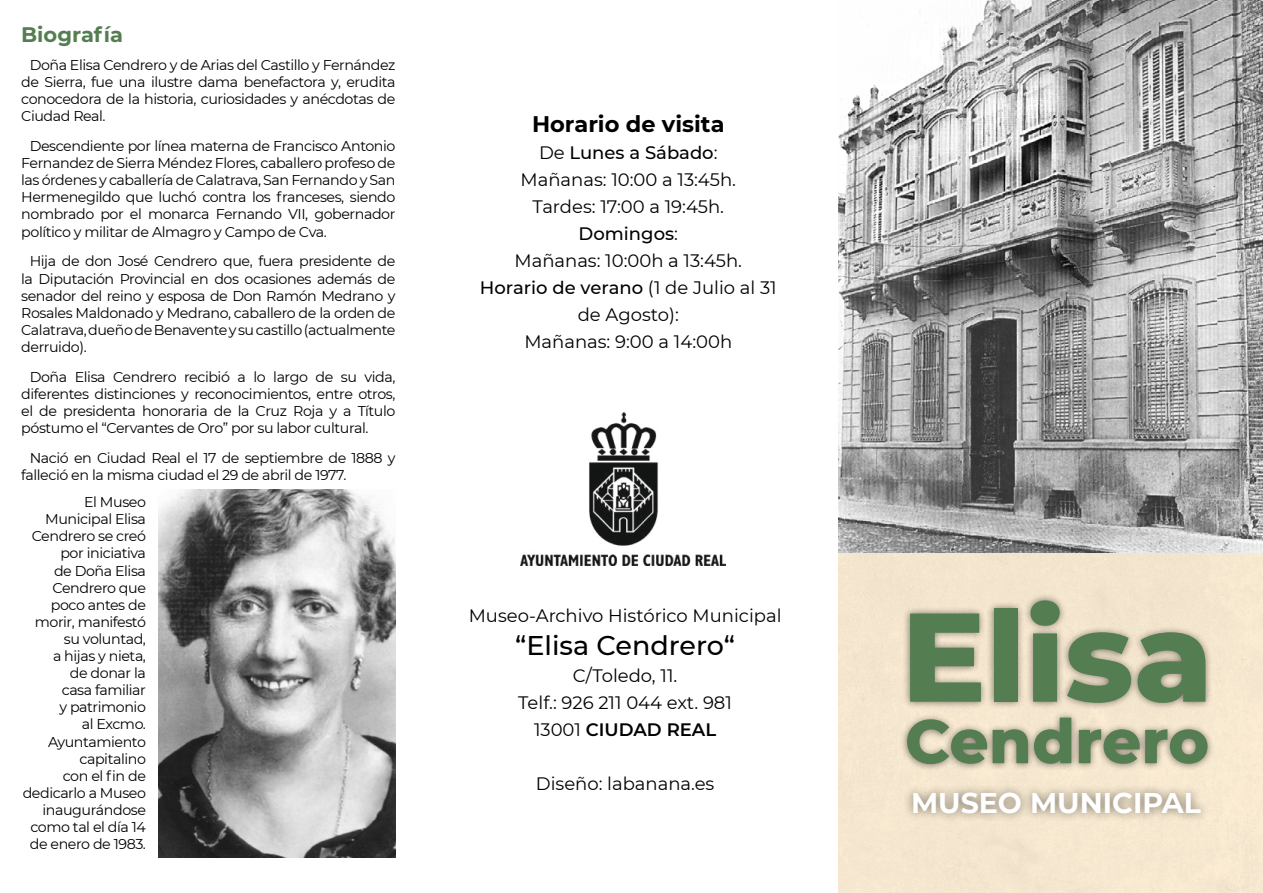
<style>
.page{position:relative;width:1263px;height:893px;background:#fff}
.page>*{position:absolute;margin:0;border:0;box-sizing:border-box;transform-origin:0 0}
.t1{font:800 126px "Montserrat";color:#547e51}
.t2{font:800 61.5px "Montserrat";color:#547e51}
.t3{font:700 28.5px "Montserrat";color:#fff}
.t4{font:500 27px "Montserrat";color:#000}
.t5{font:700 22.5px "Montserrat";color:#000}
.t6{font:700 21px "Montserrat";color:#547e51}
.t7{font:18px/27px "Montserrat";color:#000;text-align:center}
.t8{font:14.25px/17.1px "Montserrat";letter-spacing:-.03em;color:#000;text-align:justify}
.s1{font-weight:500}
.s2{font-weight:600}
</style>
<div class="page">
<div style="left:838px;top:552px;width:425px;height:341px;background:#f5e7cf"></div>
<div style="left:903px;top:783px;width:307px;height:40px;background:#000;opacity:.5"></div>
<div style="left:900px;top:592px;width:315px;height:180px;background:#000;opacity:.5"></div>
<img style="left:838px;top:0;width:425px;height:552px">
<img style="left:520px;top:412px;width:205px;height:154px">
<img style="left:158px;top:489px;width:237px;height:368px">
<h3 class="t6" style="left:21px;top:19px;width:103px">Biografía</h3>
<p class="t8" style="left:21px;top:56px;width:376px;text-indent:9px">Doña Elisa Cendrero y de Arias del Castillo y Fernández de Sierra, fue una ilustre dama benefactora y, erudita conocedora de la historia, curiosidades y anécdotas de Ciudad Real.</p>
<p class="t8" style="left:21px;top:137px;width:376px;text-indent:9px">Descendiente por línea materna de Francisco Antonio Fernandez de Sierra Méndez Flores, caballero profeso de las órdenes y caballería de Calatrava, San Fernando y San Hermenegildo que luchó contra los franceses, siendo nombrado por el monarca Fernando VII, gobernador político y militar de Almagro y Campo de Cva.</p>
<p class="t8" style="left:21px;top:252px;width:376px;text-indent:9px">Hija de don José Cendrero que, fuera presidente de la Diputación Provincial en dos ocasiones además de senador del reino y esposa de Don Ramón Medrano y Rosales Maldonado y Medrano, caballero de la orden de Calatrava, dueño de Benavente y su castillo (actualmente derruido).</p>
<p class="t8" style="left:21px;top:368px;width:376px;text-indent:9px">Doña Elisa Cendrero recibió a lo largo de su vida, diferentes distinciones y reconocimientos, entre otros, el de presidenta honoraria de la Cruz Roja y a Título póstumo el “Cervantes de Oro” por su labor cultural.</p>
<p class="t8" style="left:21px;top:449px;width:376px;text-indent:9px">Nació en Ciudad Real el 17 de septiembre de 1888 y falleció en la misma ciudad el 29 de abril de 1977.</p>
<p class="t8" style="left:23px;top:493px;width:125px;text-align:right">El Museo<br>Municipal Elisa<br>Cendrero se creó por iniciativa<br>de Doña Elisa<br>Cendrero que poco antes de morir, manifestó su voluntad,<br>a hijas y nieta,<br>de donar la<br>casa familiar<br>y patrimonio<br>al Excmo.<br>Ayuntamiento capitalino<br>con el fin de dedicarlo a Museo inaugurándose como tal el día 14 de enero de 1983.</p>
<h3 class="t5" style="left:532px;top:108px;width:194px">Horario de visita</h3>
<p class="t7" style="left:480px;top:139px;width:298px">De <span class="s1">Lunes a Sábado</span>:<br>Mañanas: 10:00 a 13:45h.<br>Tardes: 17:00 a 19:45h.<br><span class="s1">Domingos</span>:<br>Mañanas: 10:00h a 13:45h.<br><span class="s1">Horario de verano</span> (1 de Julio al 31 de Agosto):<br>Mañanas: 9:00 a 14:00h</p>
<p class="t7" style="left:469px;top:602px;width:314px">Museo-Archivo Histórico Municipal</p>
<h3 class="t4" style="left:515px;top:627px;width:221px">“Elisa Cendrero“</h3>
<p class="t7" style="left:518px;top:662px;width:215px">C/Toledo, 11.<br>Telf.: 926 211 044 ext. 981<br>13001 <span class="s2">CIUDAD REAL</span></p>
<p class="t7" style="left:536px;top:770px;width:180px">Diseño: labanana.es</p>
<h1 class="t1" style="left:901px;top:565px;width:313px">Elisa</h1>
<h2 class="t2" style="left:905px;top:696px;width:306px">Cendrero</h2>
<h3 class="t3" style="left:911px;top:782px;width:291px">MUSEO MUNICIPAL</h3>
</div>
